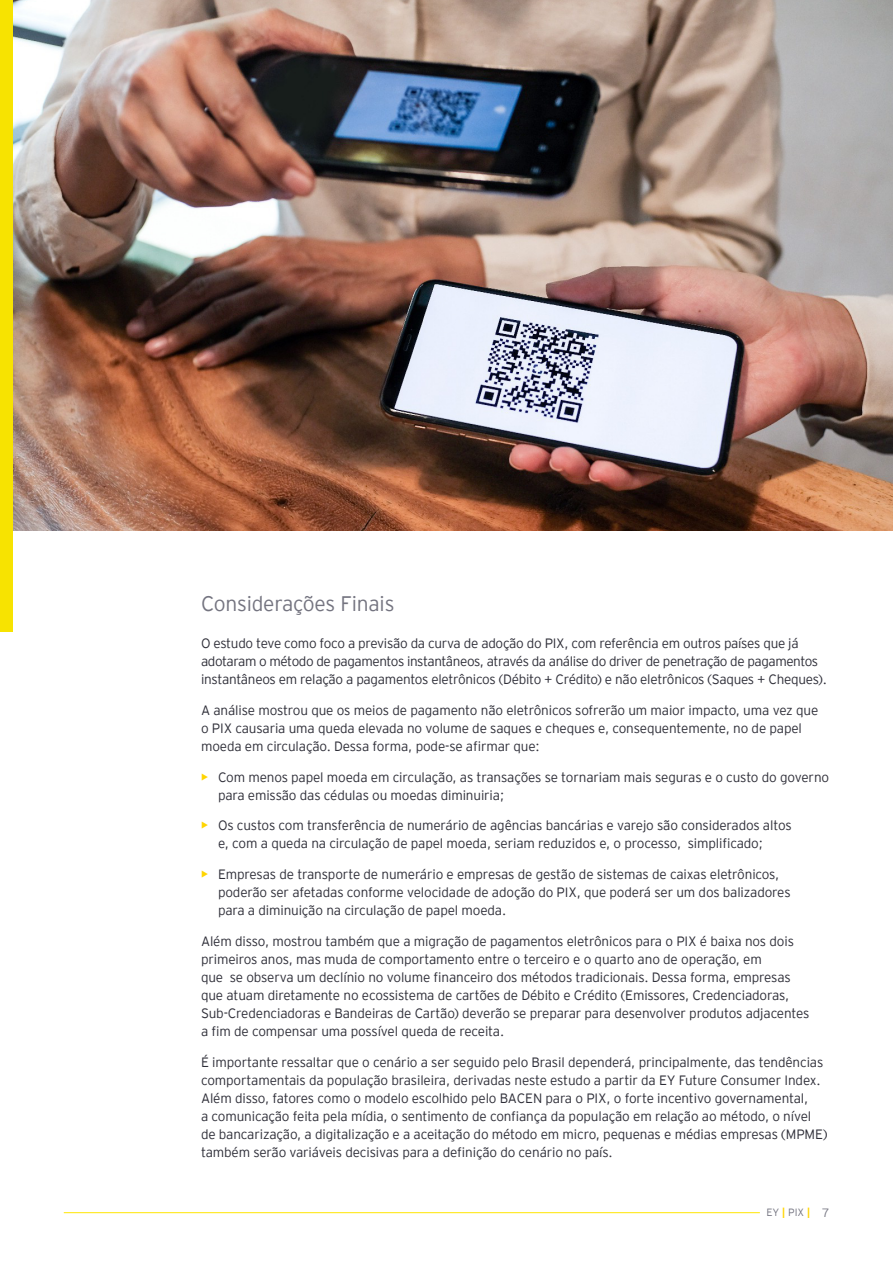
<style>
.page{position:relative;width:893px;height:1263px;background:#fff}
.page>*{position:absolute;margin:0;border:0;box-sizing:border-box;transform-origin:0 0}
.t1{font:300 21px "EY Interstate";letter-spacing:-.01em;color:#747480}
.t2{font:300 13.5px/18px "EY Interstate";letter-spacing:-.01em;color:#2e2e38}
.t3{font:300 13.5px/18px "EY Interstate";letter-spacing:-.03em;color:#2e2e38}
.t4{font:300 10.5px "EY Interstate";color:#747480}
.s1{font-weight:700;color:#ffd500}
.s2{font-size:12px}
</style>
<div class="page">
<hr style="left:64px;top:1212px;width:696px;height:1px;background:#ffe600">
<img style="left:13px;top:0;width:880px;height:530px">
<div style="left:0;top:0;width:13px;height:210px;background:#f7e301"></div>
<div style="left:0;top:421px;width:13px;height:210px;background:#f7e301"></div>
<div style="left:0;top:210px;width:13px;height:211px;background:#f7e301"></div>
<h1 class="t1" style="left:201px;top:589px;width:195px">Considerações Finais</h1>
<p class="t3" style="left:201px;top:633px;width:627px">O estudo teve como foco a previsão da curva de adoção do PIX, com referência em outros países que já adotaram o método de pagamentos instantâneos, através da análise do driver de penetração de pagamentos instantâneos em relação a pagamentos eletrônicos (Débito + Crédito) e não eletrônicos (Saques + Cheques).</p>
<p class="t2" style="left:201px;top:700px;width:619px">A análise mostrou que os meios de pagamento não eletrônicos sofrerão um maior impacto, uma vez que o PIX causaria uma queda elevada no volume de saques e cheques e, consequentemente, no de papel moeda em circulação. Dessa forma, pode-se afirmar que:</p>
<p class="t2" style="left:218px;top:767px;width:613px;text-indent:-17px"><span class="s1">•</span> Com menos papel moeda em circulação, as transações se tornariam mais seguras e o custo do governo para emissão das cédulas ou moedas diminuiria;</p>
<p class="t2" style="left:218px;top:816px;width:575px;text-indent:-17px"><span class="s1">•</span> Os custos com transferência de numerário de agências bancárias e varejo são considerados altos e, com a queda na circulação de papel moeda, seriam reduzidos e, o processo, simplificado;</p>
<p class="t2" style="left:218px;top:864px;width:574px;text-indent:-17px"><span class="s1">•</span> Empresas de transporte de numerário e empresas de gestão de sistemas de caixas eletrônicos, poderão ser afetadas conforme velocidade de adoção do PIX, que poderá ser um dos balizadores para a diminuição na circulação de papel moeda.</p>
<p class="t2" style="left:201px;top:931px;width:610px">Além disso, mostrou também que a migração de pagamentos eletrônicos para o PIX é baixa nos dois primeiros anos, mas muda de comportamento entre o terceiro e o quarto ano de operação, em<br>que se observa um declínio no volume financeiro dos métodos tradicionais. Dessa forma, empresas que atuam diretamente no ecossistema de cartões de Débito e Crédito (Emissores, Credenciadoras, Sub-Credenciadoras e Bandeiras de Cartão) deverão se preparar para desenvolver produtos adjacentes a fim de compensar uma possível queda de receita.</p>
<p class="t2" style="left:201px;top:1052px;width:628px">É importante ressaltar que o cenário a ser seguido pelo Brasil dependerá, principalmente, das tendências comportamentais da população brasileira, derivadas neste estudo a partir da EY Future Consumer Index.<br>Além disso, fatores como o modelo escolhido pelo BACEN para o PIX, o forte incentivo governamental,<br>a comunicação feita pela mídia, o sentimento de confiança da população em relação ao método, o nível de bancarização, a digitalização e a aceitação do método em micro, pequenas e médias empresas (MPME) também serão variáveis decisivas para a definição do cenário no país.</p>
<p class="t4" style="left:766px;top:1205px;width:64px">EY<span class="s1">|</span>PIX<span class="s1">|</span> <span class="s2">7</span></p>
</div>
